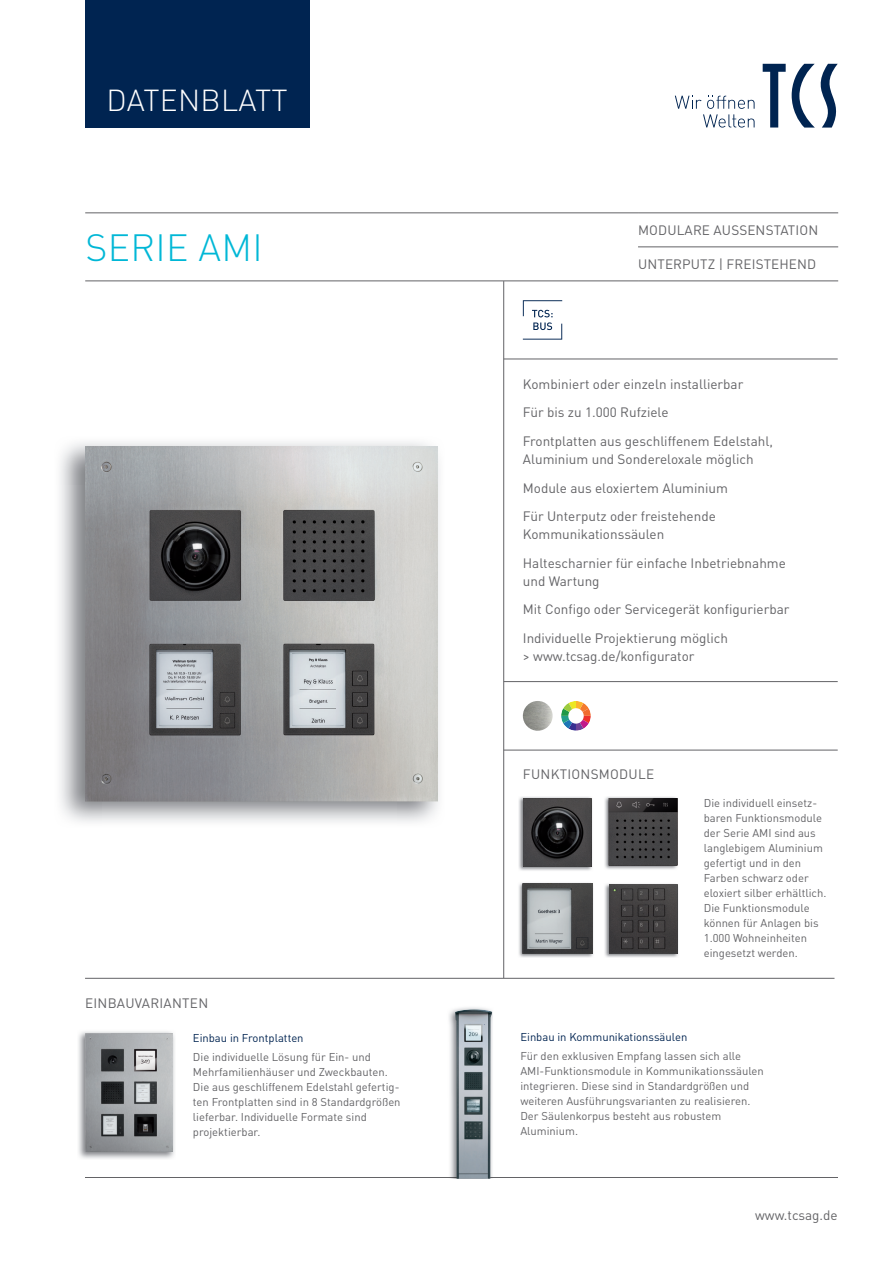
<style>
.page{position:relative;width:893px;height:1263px;background:#fff}
.page>*{position:absolute;margin:0;border:0;box-sizing:border-box;transform-origin:0 0}
.t1{font:300 37.5px "DIN Pro";letter-spacing:.01em;color:#00b7d6}
.t2{font:300 30px "DIN Pro";letter-spacing:.01em;color:#fff}
.t3{font:13.5px/28.7px "DIN Pro";color:#636366}
.t4{font:13.5px "DIN Pro";letter-spacing:.02em;color:#636366}
.t5{font:11.25px/15px "DIN Pro";color:#636366}
.t6{font:11.25px "DIN Pro";color:#002451}
</style>
<div class="page">
<svg style="left:675px;top:96px;width:80px;height:32px"></svg>
<svg style="left:763px;top:64px;width:75px;height:64px"></svg>
<div style="left:85px;top:0;width:224px;height:128px;background:#002451"></div>
<hr style="left:503px;top:281px;width:1px;height:697px;background:#636366">
<hr style="left:504px;top:359px;width:334px;height:1px;background:#636366">
<svg style="left:523px;top:300px;width:39px;height:40px"></svg>
<hr style="left:85px;top:978px;width:749px;height:1px;background:#636366">
<hr style="left:504px;top:681px;width:334px;height:1px;background:#636366">
<hr style="left:504px;top:750px;width:334px;height:1px;background:#636366">
<img style="left:523px;top:701px;width:30px;height:30px;border-radius:15px">
<svg style="left:561px;top:701px;width:30px;height:30px"></svg>
<hr style="left:85px;top:1177px;width:753px;height:1px;background:#636366">
<hr style="left:85px;top:213px;width:553px;height:1px;background:#636366">
<hr style="left:638px;top:213px;width:200px;height:1px;background:#636366">
<hr style="left:85px;top:281px;width:553px;height:1px;background:#636366">
<hr style="left:638px;top:247px;width:200px;height:1px;background:#636366">
<hr style="left:638px;top:281px;width:200px;height:1px;background:#636366">
<img style="left:519px;top:797px;width:74px;height:74px">
<img style="left:523px;top:798px;width:69px;height:69px">
<img style="left:604px;top:884px;width:75px;height:74px">
<img style="left:609px;top:884px;width:69px;height:69px">
<img style="left:604px;top:797px;width:74px;height:73px">
<img style="left:609px;top:798px;width:68px;height:68px">
<img style="left:519px;top:882px;width:75px;height:76px">
<img style="left:523px;top:883px;width:69px;height:70px">
<img style="left:85px;top:447px;width:353px;height:355px">
<img style="left:78px;top:1031px;width:97px;height:128px">
<img style="left:85px;top:1033px;width:88px;height:119px">
<img style="left:449px;top:1007px;width:44px;height:172px">
<img style="left:455px;top:1009px;width:37px;height:170px">
<h2 class="t2" style="left:107px;top:77px;width:183px">DATENBLATT</h2>
<h1 class="t1" style="left:85px;top:219px;width:179px">SERIE AMI</h1>
<p class="t4" style="left:85px;top:992px;width:125px">EINBAUVARIANTEN</p>
<p class="t6" style="left:193px;top:1029px;width:112px">Einbau in Frontplatten</p>
<p class="t5" style="left:193px;top:1048px;width:209px">Die individuelle Lösung für Ein- und Mehrfamilienhäuser und Zweckbauten.<br>Die aus geschliffenem Edelstahl gefer tig&shy;ten Frontplatten sind in 8 Standard größen lieferbar. Individuelle Formate sind projektierbar.</p>
<p class="t3" style="left:638px;top:214px;width:182px">MODULARE AUSSENSTATION</p>
<p class="t3" style="left:638px;top:248px;width:180px">UNTERPUTZ | FREISTEHEND</p>
<p class="t3" style="left:523px;top:368px;width:252px">Kombiniert oder einzeln installierbar<br>Für bis zu 1.000 Rufziele<br>Frontplatten aus geschliffenem Edelstahl,</p>
<p class="t3" style="left:523px;top:443px;width:232px">Aluminium und Sondereloxale möglich<br>Module aus eloxiertem Aluminium<br>Für Unterputz oder freistehende</p>
<p class="t3" style="left:523px;top:519px;width:265px">Kommunikationssäulen<br>Haltescharnier für einfache Inbetriebnahme</p>
<p class="t3" style="left:523px;top:565px;width:268px">und Wartung<br>Mit Configo oder Servicegerät konfigurierbar<br>Individuelle Projektierung möglich</p>
<p class="t3" style="left:523px;top:640px;width:173px">&gt; www.tcsag.de/konfigurator</p>
<p class="t4" style="left:523px;top:763px;width:133px">FUNKTIONSMODULE</p>
<p class="t5" style="left:704px;top:794px;width:124px">Die individuell einsetz&shy;baren Funktionsmodule der Serie AMI sind aus langlebigem Aluminium gefertigt und in den<br>Farben schwarz oder eloxiert silber erhältlich.<br>Die Funktionsmodule können für Anlagen bis<br>1.000 Wohneinheiten eingesetzt werden.</p>
<p class="t6" style="left:520px;top:1028px;width:168px">Einbau in Kommunikationssäulen</p>
<p class="t5" style="left:520px;top:1047px;width:245px">Für den exklusiven Empfang lassen sich alle AMI-Funktionsmodule in Kommunikationssäulen integrieren. Diese sind in Standardgrößen und weiteren Ausführungsvarianten zu realisieren.<br>Der Säulenkorpus besteht aus robustem Aluminium.</p>
<p class="t3" style="left:755px;top:1200px;width:84px">www.tcsag.de</p>
</div>
